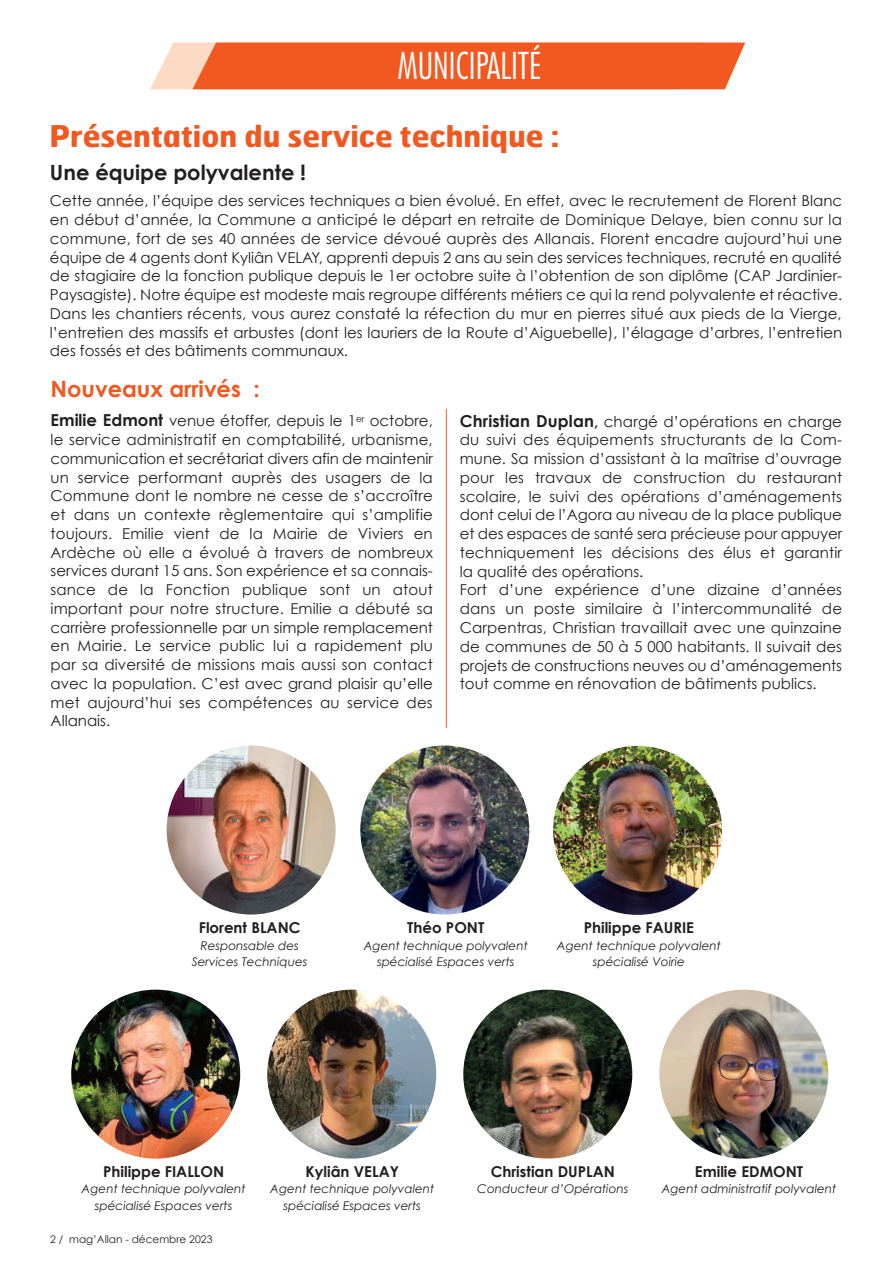
<style>
.page{position:relative;width:893px;height:1263px;background:#fff}
.page>*{position:absolute;margin:0;border:0;box-sizing:border-box;transform-origin:0 0}
.t1{font:300 condensed 36px "Futura";color:#fff}
.t2{font:700 30px "Hermes";color:#f15921}
.t3{font:700 22.5px "Century Gothic";color:#f15921}
.t4{font:700 21px "Century Gothic";color:#231f20}
.t5{font:15px/18.8px "Century Gothic";letter-spacing:.01em;color:#231f20;text-align:justify}
.t6{font:700 15px "Century Gothic";color:#231f20}
.t7{font:italic 12px/16.5px "Century Gothic";color:#231f20;text-align:center}
.t8{font:10.5px "Century Gothic";color:#231f20}
.s1{font-weight:700;font-size:16.5px}
.s2{font-weight:700}
</style>
<div class="page">
<svg style="left:150px;top:43px;width:595px;height:46px;background:#f26834"></svg>
<hr style="left:446px;top:409px;width:1px;height:319px;background:#f15921">
<img style="left:463px;top:990px;width:169px;height:169px;border-radius:85px">
<img style="left:659px;top:990px;width:169px;height:169px;border-radius:85px">
<img style="left:167px;top:745px;width:169px;height:169px;border-radius:85px">
<img style="left:360px;top:745px;width:169px;height:169px;border-radius:85px">
<img style="left:267px;top:990px;width:169px;height:169px;border-radius:85px">
<img style="left:71px;top:990px;width:169px;height:169px;border-radius:85px">
<img style="left:553px;top:746px;width:169px;height:169px;border-radius:85px">
<h1 class="t1" style="left:397px;top:44px;width:145px">MUNICIPALITÉ</h1>
<h2 class="t2" style="left:50px;top:125px;width:511px">Présentation du service technique :</h2>
<h3 class="t4" style="left:50px;top:159px;width:258px">Une équipe polyvalente !</h3>
<p class="t5" style="left:50px;top:191px;width:794px">Cette année, l’équipe des services techniques a bien évolué. En effet, avec le recrutement de Florent Blanc en début d’année, la Commune a anticipé le départ en retraite de Dominique Delaye, bien connu sur la commune, fort de ses 40 années de service dévoué auprès des Allanais. Florent encadre aujourd’hui une équipe de 4 agents dont Kyliân VELAY, apprenti depuis 2 ans au sein des services techniques, recruté en qualité de stagiaire de la fonction publique depuis le 1er octobre suite à l’obtention de son diplôme (CAP Jardinier-Paysagiste). Notre équipe est modeste mais regroupe différents métiers ce qui la rend polyvalente et réactive.<br>Dans les chantiers récents, vous aurez constaté la réfection du mur en pierres situé aux pieds de la Vierge, l’entretien des massifs et arbustes (dont les lauriers de la Route d’Aiguebelle), l’élagage d’arbres, l’entretien des fossés et des bâtiments communaux.</p>
<h3 class="t3" style="left:51px;top:375px;width:211px">Nouveaux arrivés :</h3>
<p class="t5" style="left:51px;top:411px;width:384px"><span class="s1">Emilie Edmont</span> venue étoffer, depuis le 1<sup>er</sup> octobre, le service administratif en comptabilité, urbanisme, communication et secrétariat divers afin de maintenir un service performant auprès des usagers de la Commune dont le nombre ne cesse de s’accroître et dans un contexte règlementaire qui s’amplifie toujours. Emilie vient de la Mairie de Viviers en Ardèche où elle a évolué à travers de nombreux services durant 15 ans. Son expérience et sa connais&shy;sance de la Fonction publique sont un atout important pour notre structure. Emilie a débuté sa carrière professionnelle par un simple remplacement en Mairie. Le service public lui a rapidement plu par sa diversité de missions mais aussi son contact avec la population. C’est avec grand plaisir qu’elle met aujourd’hui ses compétences au service des Allanais.</p>
<p class="t5" style="left:460px;top:412px;width:384px;text-align:left"><span class="s1">Christian Duplan</span><span class="s2">,</span> chargé d’opérations en charge du suivi des équipements structurants de la Com&shy;mune. Sa mission d’assistant à la maîtrise d’ouvrage pour les travaux de construction du restaurant scolaire, le suivi des opérations d’aménagements dont celui de l’Agora au niveau de la place publique et des espaces de santé sera précieuse pour appuyer techniquement les décisions des élus et garantir la qualité des opérations.<br>Fort d’une expérience d’une dizaine d’années dans un poste similaire à l’intercommunalité de Carpentras, Christian travaillait avec une quinzaine de communes de 50 à 5 000 habitants. Il suivait des projets de constructions neuves ou d’aménagements tout comme en rénovation de bâtiments publics.</p>
<p class="t6" style="left:199px;top:918px;width:103px">Florent BLANC</p>
<p class="t7" style="left:192px;top:937px;width:117px">Responsable des<br>Services Techniques</p>
<p class="t6" style="left:407px;top:918px;width:79px">Théo PONT</p>
<p class="t7" style="left:364px;top:937px;width:166px">Agent technique polyvalent spécialisé Espaces verts</p>
<p class="t6" style="left:584px;top:918px;width:112px">Philippe FAURIE</p>
<p class="t7" style="left:557px;top:937px;width:166px">Agent technique polyvalent spécialisé Voirie</p>
<p class="t6" style="left:103px;top:1162px;width:123px">Philippe FIALLON</p>
<p class="t7" style="left:82px;top:1181px;width:166px">Agent technique polyvalent spécialisé Espaces verts</p>
<p class="t8" style="left:50px;top:1233px;width:164px">2 / mag’Allan - décembre 2023</p>
<p class="t6" style="left:305px;top:1162px;width:95px">Kyliân VELAY</p>
<p class="t7" style="left:270px;top:1181px;width:166px">Agent technique polyvalent spécialisé Espaces verts</p>
<p class="t6" style="left:491px;top:1162px;width:126px">Christian DUPLAN</p>
<p class="t7" style="left:477px;top:1181px;width:153px">Conducteur d’Opérations</p>
<p class="t6" style="left:695px;top:1162px;width:110px">Emilie EDMONT</p>
<p class="t7" style="left:662px;top:1181px;width:176px">Agent administratif polyvalent</p>
</div>
